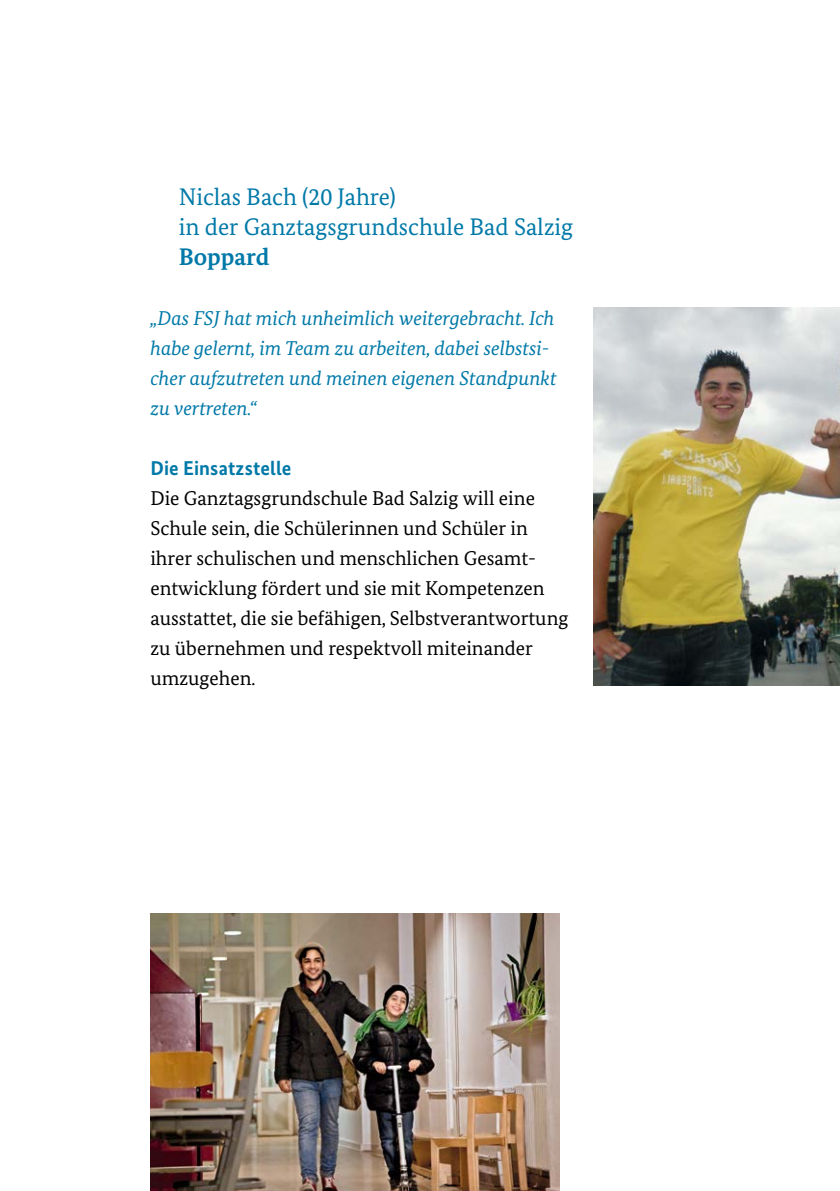
<style>
.page{position:relative;width:840px;height:1191px;background:#fff}
.page>*{position:absolute;margin:0;border:0;box-sizing:border-box;transform-origin:0 0}
.t1{font:24px "Bundes Serif";color:#0079a8}
.t2{font:700 24px "Bundes Serif";color:#0079a8}
.t3{font:20px/30px "Bundes Serif";color:#000}
.t4{font:italic 20px/30px "Bundes Serif";color:#0079a8}
.t5{font:700 20px "Bundes Sans";letter-spacing:.01em;color:#0079a8}
</style>
<div class="page">
<img style="left:150px;top:913px;width:409px;height:278px">
<img style="left:593px;top:308px;width:246px;height:377px">
<h3 class="t1" style="left:179px;top:182px;width:218px">Niclas Bach (20 Jahre)</h3>
<h3 class="t1" style="left:179px;top:212px;width:395px">in der Ganztagsgrundschule Bad Salzig</h3>
<p class="t2" style="left:179px;top:242px;width:92px">Boppard</p>
<p class="t4" style="left:150px;top:303px;width:407px">„Das FSJ hat mich unheimlich weitergebracht. Ich habe gelernt, im Team zu arbeiten, dabei selbstsi&shy;cher aufzutreten und meinen eigenen Standpunkt zu vertreten.“</p>
<h3 class="t5" style="left:150px;top:456px;width:143px">Die Einsatzstelle</h3>
<p class="t3" style="left:150px;top:483px;width:419px">Die Ganztagsgrundschule Bad Salzig will eine Schule sein, die Schülerinnen und Schüler in ihrer schulischen und menschlichen Gesamt&shy;entwicklung fördert und sie mit Kompetenzen ausstattet, die sie befähigen, Selbstverantwortung zu übernehmen und respektvoll miteinander umzugehen.</p>
</div>
